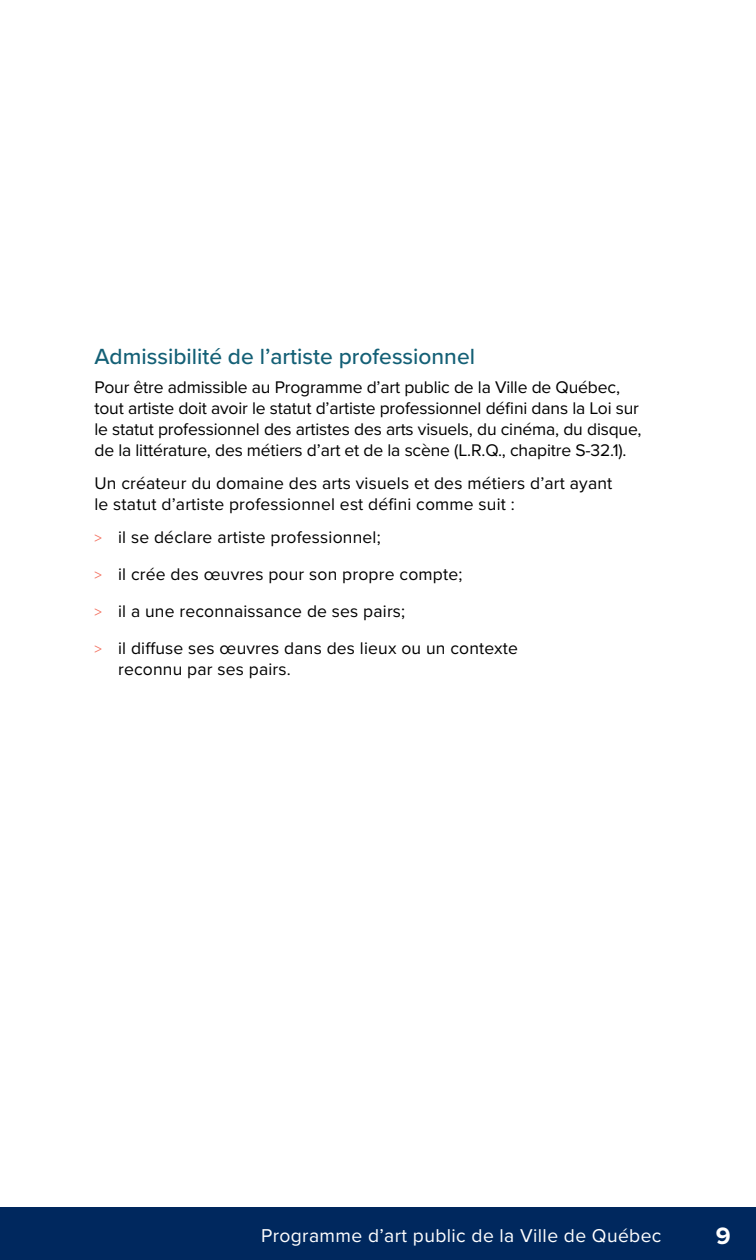
<style>
.page{position:relative;width:756px;height:1260px;background:#fff}
.page>*{position:absolute;margin:0;border:0;box-sizing:border-box;transform-origin:0 0}
.t1{font:700 24.5px "Proxima Nova";color:#fff}
.t2{font:500 22.75px "Proxima Nova";color:#146076}
.t3{font:19.25px "Proxima Nova";letter-spacing:.02em;color:#fff}
.t4{font:17.5px/21px "Proxima Nova";letter-spacing:.01em;color:#000}
.t5{font:17.5px/21px "Proxima Nova";letter-spacing:-.01em;color:#000}
.s1{font-size:14.88px;color:#f37160}
</style>
<div class="page">
<div style="left:0;top:1207px;width:756px;height:53px;background:#00285e"></div>
<h4 class="t2" style="left:94px;top:340px;width:382px">Admissibilité de l’artiste professionnel</h4>
<p class="t5" style="left:94px;top:376px;width:549px">Pour être admissible au Programme d’art public de la Ville de Québec, tout artiste doit avoir le statut d’artiste professionnel défini dans la Loi sur le statut professionnel des artistes des arts visuels, du cinéma, du disque, de la littérature, des métiers d’art et de la scène (L.R.Q., chapitre S-32.1).</p>
<p class="t4" style="left:94px;top:472px;width:519px">Un créateur du domaine des arts visuels et des métiers d’art ayant le statut d’artiste professionnel est défini comme suit :</p>
<p class="t4" style="left:94px;top:526px;width:288px"><span class="s1">&gt;</span> il se déclare artiste professionnel;</p>
<p class="t4" style="left:94px;top:563px;width:369px"><span class="s1">&gt;</span> il crée des œuvres pour son propre compte;</p>
<p class="t4" style="left:94px;top:600px;width:312px"><span class="s1">&gt;</span> il a une reconnaissance de ses pairs;</p>
<p class="t4" style="left:118px;top:636px;width:401px;text-indent:-24px"><span class="s1">&gt;</span> il diffuse ses œuvres dans des lieux ou un contexte reconnu par ses pairs.</p>
<p class="t3" style="left:261px;top:1221px;width:402px">Programme d’art public de la Ville de Québec</p>
<p class="t1" style="left:716px;top:1218px;width:16px">9</p>
</div>
